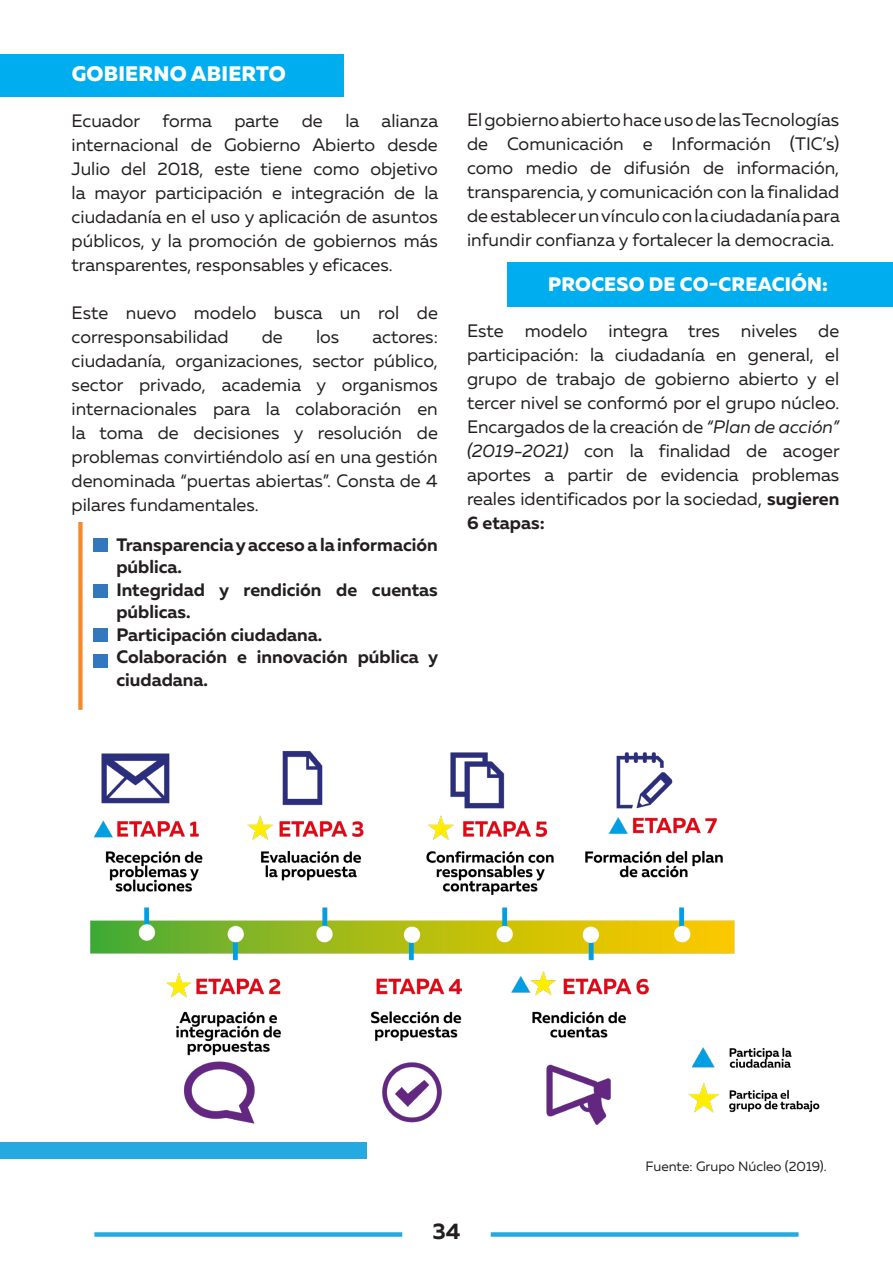
<style>
.page{position:relative;width:893px;height:1263px;background:#fff}
.page>*{position:absolute;margin:0;border:0;box-sizing:border-box;transform-origin:0 0}
.t1{font:700 22.5px "Muller";color:#231f20}
.Párrafo{font:800 21px "Muller";letter-spacing:.01em;color:#fff}
.Párrafo-2{font:800 19.5px "Muller";letter-spacing:.01em;color:#fff}
.Párrafo-3{font:18px/24px "Muller";color:#231f20;text-align:justify}
.Párrafo-4{font:700 18px/22.5px "Muller";color:#231f20}
.Párrafo-5{font:13.5px "Muller";color:#231f20}
.s1{font-style:italic}
.s2{font-weight:700}
</style>
<div class="page">
<div style="left:491px;top:1232px;width:308px;height:5px;background:#24aae1"></div>
<div style="left:94px;top:1232px;width:308px;height:5px;background:#24aae1"></div>
<div style="left:0;top:1142px;width:366px;height:17px;background:#24aae1"></div>
<div style="left:507px;top:263px;width:385px;height:44px;background:#00aeef"></div>
<div style="left:0;top:54px;width:344px;height:43px;background:#00aeef"></div>
<svg style="left:78px;top:522px;width:5px;height:188px"></svg>
<div style="left:94px;top:538px;width:14px;height:13px;background:#3378bd"></div>
<div style="left:94px;top:584px;width:14px;height:13px;background:#3378bd"></div>
<div style="left:94px;top:629px;width:14px;height:13px;background:#3378bd"></div>
<div style="left:94px;top:654px;width:14px;height:13px;background:#3378bd"></div>
<img style="left:90px;top:751px;width:730px;height:400px">
<p class="Párrafo" style="left:72px;top:60px;width:216px">GOBIERNO ABIERTO</p>
<p class="Párrafo-3" style="left:72px;top:108px;width:209px">Ecuador forma parte</p>
<p class="Párrafo-3" style="left:302px;top:108px;width:23px">de</p>
<p class="Párrafo-3" style="left:72px;top:108px;width:368px;text-indent:274px">la alianza internacional de Gobierno Abierto desde Julio del 2018, este tiene como objetivo la mayor participación e integración de la ciudadanía en el uso y aplicación de asuntos públicos, y la promoción de gobiernos más transparentes, responsables y eficaces.</p>
<p class="Párrafo-3" style="left:72px;top:300px;width:368px">Este nuevo modelo busca un rol de corresponsabilidad</p>
<p class="Párrafo-3" style="left:262px;top:324px;width:23px">de</p>
<p class="Párrafo-3" style="left:316px;top:324px;width:25px">los</p>
<p class="Párrafo-3" style="left:72px;top:324px;width:368px;text-indent:301px">actores: ciudadanía, organizaciones, sector público, sector privado, academia y organismos internacionales para la colaboración en la toma de decisiones y resolución de problemas convirtiéndolo así en una gestión denominada “puertas abiertas”. Consta de 4 pilares fundamentales.</p>
<p class="Párrafo-4" style="left:116px;top:533px;width:323px">Transparencia y acceso a la información pública.</p>
<p class="Párrafo-4" style="left:116px;top:578px;width:323px">Integridad y rendición de cuentas públicas.</p>
<p class="Párrafo-4" style="left:116px;top:623px;width:207px">Participación ciudadana.</p>
<p class="Párrafo-4" style="left:116px;top:646px;width:323px">Colaboración e innovación pública y ciudadana.</p>
<p class="Párrafo-3" style="left:467px;top:108px;width:374px">El gobierno abierto hace uso de las Tecnologías de Comunicación e Información (TIC’s) como medio de difusión de información, transparencia, y comunicación con la finalidad de establecer un vínculo con la ciudadanía para infundir confianza y fortalecer la democracia.</p>
<p class="Párrafo-2" style="left:548px;top:272px;width:281px">PROCESO DE CO-CREACIÓN:</p>
<p class="Párrafo-3" style="left:467px;top:318px;width:374px">Este modelo integra tres niveles de participación: la ciudadanía en general, el grupo de trabajo de gobierno abierto y el tercer nivel se conformó por el grupo núcleo.<br>Encargados de la creación de <span class="s1">“Plan de acción” (2019-2021)</span> con la finalidad de acoger aportes a partir de evidencia problemas reales identificados por la sociedad, <span class="s2">sugieren 6 etapas:</span></p>
<p class="Párrafo-5" style="left:646px;top:1158px;width:183px">Fuente: Grupo Núcleo (2019).</p>
<p class="t1" style="left:432px;top:1216px;width:30px">34</p>
</div>
